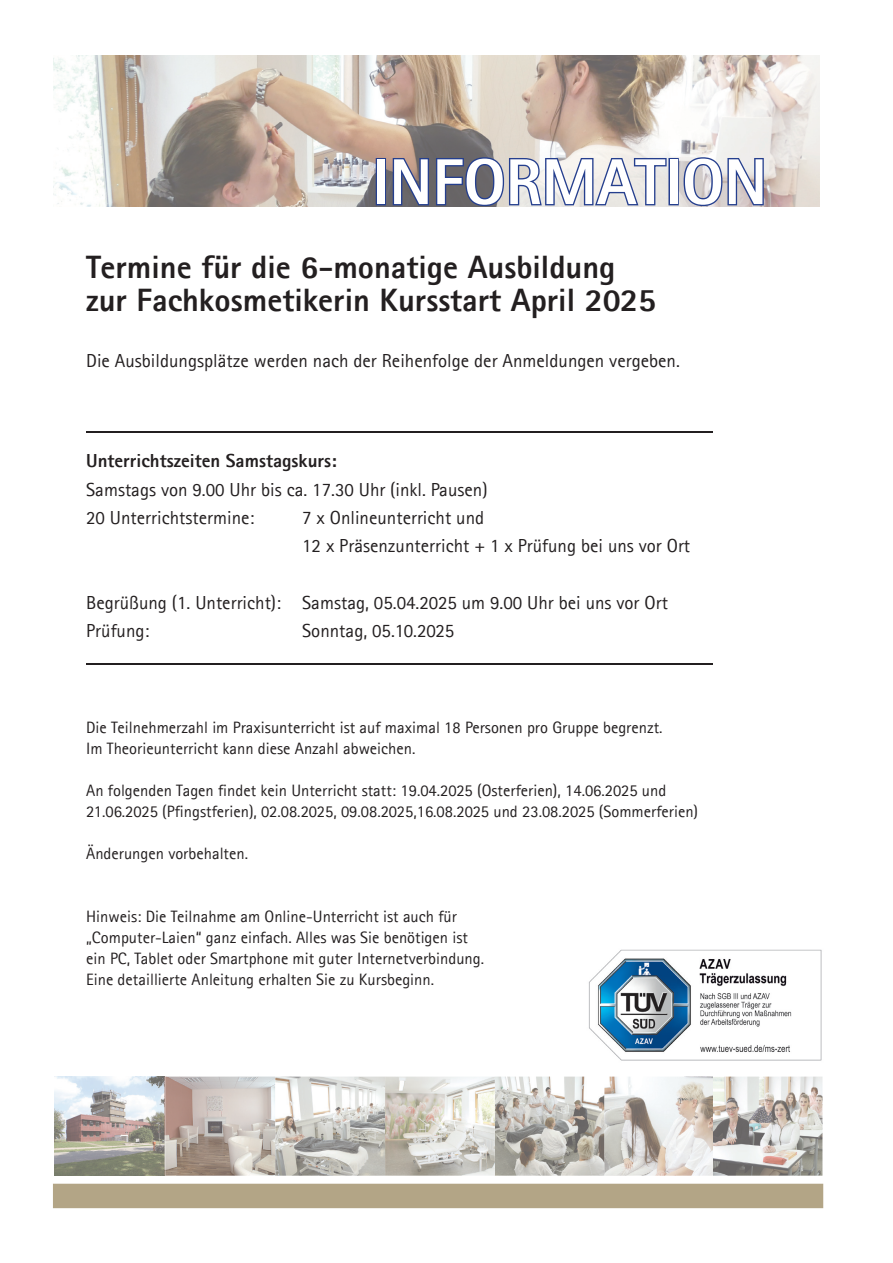
<style>
.page{position:relative;width:893px;height:1263px;background:#fff}
.page>*{position:absolute;margin:0;border:0;box-sizing:border-box;transform-origin:0 0}
.t1{font:800 64.8px "Agfa Rotis Sans Serif";color:#fff}
.t2{font:800 32.4px/32.4px "Agfa Rotis Sans Serif";color:#231f20}
.t3{font:18.9px/28.3px "Agfa Rotis Sans Serif";color:#231f20}
.t4{font:800 18.9px "Agfa Rotis Sans Serif";color:#231f20}
.t5{font:16.5px/21px "Agfa Rotis Sans Serif";color:#231f20}
</style>
<div class="page">
<img style="left:54px;top:55px;width:765px;height:151px">
<hr style="left:86px;top:664px;width:627px;height:1px;background:#231f20">
<hr style="left:86px;top:432px;width:627px;height:1px;background:#231f20">
<div style="left:376px;top:158px;width:10px;height:47px;border:3px solid #253f8e"></div>
<svg style="left:391px;top:155px;width:277px;height:52px;background:#8f93a9"></svg>
<div style="left:668px;top:158px;width:11px;height:47px;border:3px solid #253f8e"></div>
<svg style="left:682px;top:155px;width:83px;height:52px;background:#a4a7be"></svg>
<div style="left:53px;top:1184px;width:770px;height:24px;background:#b3a586"></div>
<img style="left:589px;top:949px;width:233px;height:112px">
<img style="left:385px;top:1076px;width:437px;height:100px">
<img style="left:54px;top:1076px;width:331px;height:100px">
<h1 class="t1" style="left:372px;top:141px;width:396px">INFORMATION</h1>
<h2 class="t2" style="left:86px;top:251px;width:571px">Termine für die 6-monatige Ausbildung zur Fachkosmetikerin Kursstart April 2025</h2>
<p class="t3" style="left:86px;top:347px;width:595px">Die Ausbildungsplätze werden nach der Reihenfolge der Anmeldungen vergeben.</p>
<p class="t4" style="left:86px;top:449px;width:252px">Unterrichtszeiten Samstagskurs:</p>
<p class="t3" style="left:86px;top:475px;width:403px">Samstags von 9.00 Uhr bis ca. 17.30 Uhr (inkl. Pausen)<br>20 Unterrichtstermine:</p>
<p class="t3" style="left:302px;top:503px;width:390px">7 x Onlineunterricht und<br>12 x Präsenzunterricht + 1 x Prüfung bei uns vor Ort</p>
<p class="t3" style="left:86px;top:588px;width:583px">Begrüßung (1. Unterricht): Samstag, 05.04.2025 um 9.00 Uhr bei uns vor Ort<br>Prüfung:</p>
<p class="t3" style="left:302px;top:617px;width:154px">Sonntag, 05.10.2025</p>
<p class="t5" style="left:86px;top:717px;width:578px">Die Teilnehmerzahl im Praxisunterricht ist auf maximal 18 Personen pro Gruppe begrenzt.<br>Im Theorieunterricht kann diese Anzahl abweichen.</p>
<p class="t5" style="left:86px;top:780px;width:613px">An folgenden Tagen findet kein Unterricht statt: 19.04.2025 (Osterferien), 14.06.2025 und<br>21.06.2025 (Pfingstferien), 02.08.2025, 09.08.2025,16.08.2025 und 23.08.2025 (Sommerferien)</p>
<p class="t5" style="left:86px;top:843px;width:163px">Änderungen vorbehalten.</p>
<p class="t5" style="left:86px;top:906px;width:399px">Hinweis: Die Teilnahme am Online-Unterricht ist auch für „Computer-Laien“ ganz einfach. Alles was Sie benötigen ist ein PC, Tablet oder Smartphone mit guter Internetverbindung.<br>Eine detaillierte Anleitung erhalten Sie zu Kursbeginn.</p>
</div>
